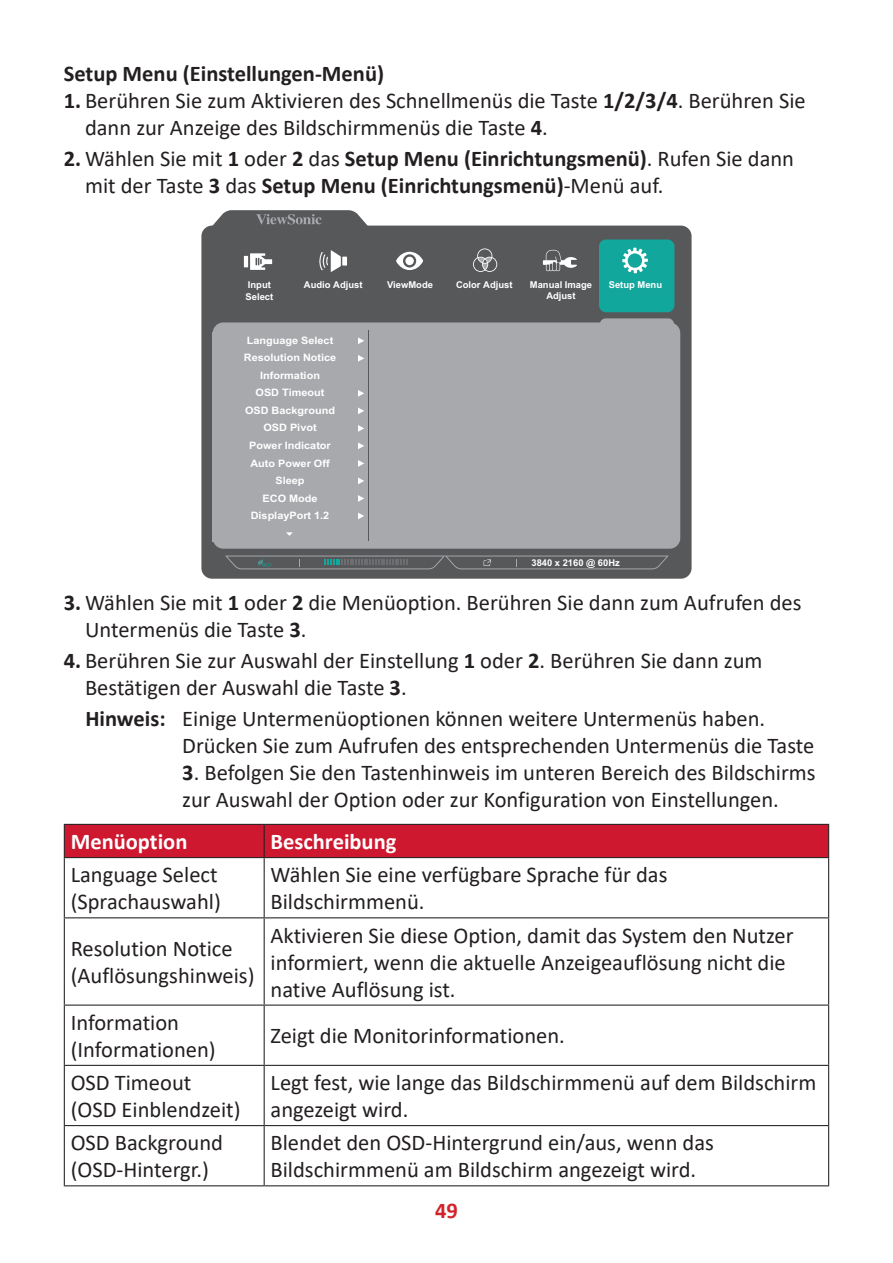
<style>
.page{position:relative;width:893px;height:1263px;background:#fff}
.page>*{position:absolute;margin:0;border:0;box-sizing:border-box;transform-origin:0 0}
.t1{font:22.5px/27px "Calibri";color:#231f20}
.t2{font:700 22.5px/27px "Calibri";color:#231f20}
.t3{font:700 22.5px "Calibri";color:#fff}
.t4{font:700 22.5px "Calibri";color:#d1232a}
.t5{font:700 10.2px/17.5px "Arial";color:#fff;text-align:center;scale:1.06 1}
.t6{font:700 9.45px/11.2px "Arial";color:#fff}
.t7{font:700 9.3px "Arial";color:#fff}
.s1{font-weight:700}
.s2{font-weight:400}
</style>
<div class="page">
<div style="left:201px;top:226px;width:491px;height:353px;background:#57585a;border-radius:11px"></div>
<svg style="left:600px;top:318px;width:74px;height:5px"></svg>
<div style="left:213px;top:322px;width:467px;height:227px;background:#a8a9ad;border-radius:11px"></div>
<div style="left:599px;top:239px;width:75px;height:73px;background:#12a79d;border-radius:7px"></div>
<svg style="left:358px;top:425px;width:6px;height:7px"></svg>
<svg style="left:358px;top:407px;width:6px;height:7px"></svg>
<svg style="left:358px;top:390px;width:6px;height:7px"></svg>
<svg style="left:358px;top:355px;width:6px;height:7px"></svg>
<svg style="left:358px;top:337px;width:6px;height:7px"></svg>
<svg style="left:358px;top:513px;width:6px;height:6px"></svg>
<svg style="left:358px;top:495px;width:6px;height:7px"></svg>
<svg style="left:358px;top:477px;width:6px;height:7px"></svg>
<svg style="left:358px;top:460px;width:6px;height:7px"></svg>
<svg style="left:358px;top:442px;width:6px;height:7px"></svg>
<hr style="left:368px;top:331px;width:1px;height:210px;background:#57585a">
<svg style="left:225px;top:556px;width:443px;height:13px"></svg>
<svg style="left:208px;top:210px;width:165px;height:17px"></svg>
<svg style="left:286px;top:532px;width:7px;height:4px"></svg>
<svg style="left:622px;top:248px;width:26px;height:25px"></svg>
<svg style="left:473px;top:248px;width:24px;height:24px"></svg>
<svg style="left:396px;top:252px;width:27px;height:18px"></svg>
<div style="left:405px;top:257px;width:9px;height:8px;background:#fff;border-radius:50%"></div>
<svg style="left:543px;top:250px;width:34px;height:21px"></svg>
<hr style="left:244px;top:256px;width:4px;height:11px;background:#fff">
<svg style="left:250px;top:253px;width:22px;height:17px"></svg>
<div style="left:342px;top:257px;width:5px;height:9px;background:#fff"></div>
<svg style="left:319px;top:250px;width:22px;height:22px"></svg>
<div style="left:65px;top:825px;width:763px;height:32px;background:#ce182f"></div>
<hr style="left:64px;top:824px;width:200px;height:1px;background:#231f20">
<hr style="left:64px;top:825px;width:1px;height:32px;background:#231f20">
<hr style="left:264px;top:824px;width:565px;height:1px;background:#231f20">
<hr style="left:264px;top:825px;width:1px;height:32px;background:#231f20">
<hr style="left:828px;top:825px;width:1px;height:32px;background:#231f20">
<hr style="left:64px;top:857px;width:200px;height:1px;background:#231f20">
<hr style="left:64px;top:858px;width:1px;height:59px;background:#231f20">
<hr style="left:264px;top:857px;width:565px;height:1px;background:#231f20">
<hr style="left:264px;top:858px;width:1px;height:59px;background:#231f20">
<hr style="left:828px;top:858px;width:1px;height:59px;background:#231f20">
<hr style="left:64px;top:917px;width:200px;height:1px;background:#231f20">
<hr style="left:64px;top:918px;width:1px;height:86px;background:#231f20">
<hr style="left:264px;top:917px;width:565px;height:1px;background:#231f20">
<hr style="left:264px;top:918px;width:1px;height:86px;background:#231f20">
<hr style="left:828px;top:918px;width:1px;height:86px;background:#231f20">
<hr style="left:64px;top:1004px;width:200px;height:2px;background:#231f20">
<hr style="left:64px;top:1006px;width:1px;height:59px;background:#231f20">
<hr style="left:264px;top:1004px;width:565px;height:2px;background:#231f20">
<hr style="left:264px;top:1006px;width:1px;height:59px;background:#231f20">
<hr style="left:828px;top:1006px;width:1px;height:59px;background:#231f20">
<hr style="left:64px;top:1065px;width:200px;height:1px;background:#231f20">
<hr style="left:64px;top:1066px;width:1px;height:59px;background:#231f20">
<hr style="left:264px;top:1065px;width:565px;height:1px;background:#231f20">
<hr style="left:264px;top:1066px;width:1px;height:59px;background:#231f20">
<hr style="left:828px;top:1066px;width:1px;height:59px;background:#231f20">
<hr style="left:64px;top:1125px;width:200px;height:1px;background:#231f20">
<hr style="left:64px;top:1126px;width:1px;height:59px;background:#231f20">
<hr style="left:264px;top:1125px;width:565px;height:1px;background:#231f20">
<hr style="left:264px;top:1126px;width:1px;height:59px;background:#231f20">
<hr style="left:828px;top:1126px;width:1px;height:59px;background:#231f20">
<hr style="left:64px;top:1185px;width:200px;height:1px;background:#231f20">
<hr style="left:264px;top:1185px;width:565px;height:1px;background:#231f20">
<p class="t2" style="left:64px;top:59px;width:322px">Setup Menu (Einstellungen-Menü)</p>
<p class="t1" style="left:85px;top:86px;width:722px;text-indent:-21px"><span class="s1">1.</span> Berühren Sie zum Aktivieren des Schnellmenüs die Taste <span class="s1">1/2/3/4</span>. Berühren Sie dann zur Anzeige des Bildschirmmenüs die Taste <span class="s1">4</span>.</p>
<p class="t2" style="left:85px;top:145px;width:710px;text-indent:-21px">2. <span class="s2">Wählen Sie mit</span> 1 <span class="s2">oder</span> 2 <span class="s2">das</span> Setup Menu (Einrichtungsmenü)<span class="s2">. Rufen Sie dann mit der Taste</span> 3 <span class="s2">das</span> Setup Menu (Einrichtungsmenü)<span class="s2">-Menü auf.</span></p>
<p class="t6" style="left:245px;top:279px;width:29px">Input<br>Select</p>
<p class="t6" style="left:304px;top:279px;width:60px">Audio Adjust</p>
<p class="t5" style="left:244px;top:331px;width:89px">Language Select<br>Resolution Notice<br>Information<br>OSD Timeout<br>OSD Background<br>OSD Pivot<br>Power Indicator<br>Auto Power Off<br>Sleep<br>ECO Mode<br>DisplayPort 1.2</p>
<p class="t6" style="left:387px;top:279px;width:47px">ViewMode</p>
<p class="t6" style="left:456px;top:279px;width:58px">Color Adjust</p>
<p class="t6" style="left:530px;top:279px;width:64px">Manual Image</p>
<p class="t6" style="left:609px;top:279px;width:55px">Setup Menu</p>
<p class="t6" style="left:546px;top:290px;width:31px">Adjust</p>
<p class="t7" style="left:531px;top:556px;width:90px">3840 x 2160 @ 60Hz</p>
<p class="t1" style="left:85px;top:588px;width:718px;text-indent:-21px"><span class="s1">3.</span> Wählen Sie mit <span class="s1">1</span> oder <span class="s1">2</span> die Menüoption. Berühren Sie dann zum Aufrufen des<br>Untermenüs die Taste <span class="s1">3</span>.</p>
<p class="t1" style="left:85px;top:647px;width:679px;text-indent:-21px"><span class="s1">4.</span> Berühren Sie zur Auswahl der Einstellung <span class="s1">1</span> oder <span class="s1">2</span>. Berühren Sie dann zum<br>Bestätigen der Auswahl die Taste <span class="s1">3</span>.</p>
<p class="t1" style="left:182px;top:705px;width:634px;text-indent:-97px"><span class="s1">Hinweis:</span> Einige Untermenüoptionen können weitere Untermenüs haben.<br>Drücken Sie zum Aufrufen des entsprechenden Untermenüs die Taste</p>
<p class="t1" style="left:182px;top:759px;width:635px"><span class="s1">3</span>. Befolgen Sie den Tastenhinweis im unteren Bereich des Bildschirms zur Auswahl der Option oder zur Konfiguration von Einstellungen.</p>
<p class="t3" style="left:71px;top:826px;width:118px">Menüoption</p>
<p class="t3" style="left:271px;top:826px;width:127px">Beschreibung</p>
<p class="t1" style="left:71px;top:861px;width:152px">Language Select (Sprachauswahl)</p>
<p class="t1" style="left:271px;top:861px;width:398px">Wählen Sie eine verfügbare Sprache für das<br>Bildschirmmenü.</p>
<p class="t1" style="left:71px;top:934px;width:185px">Resolution Notice (Auflösungshinweis)</p>
<p class="t1" style="left:271px;top:921px;width:524px">Aktivieren Sie diese Option, damit das System den Nutzer informiert, wenn die aktuelle Anzeigeauflösung nicht die native Auflösung ist.</p>
<p class="t1" style="left:71px;top:1008px;width:147px">Information (Informationen)</p>
<p class="t1" style="left:271px;top:1022px;width:296px">Zeigt die Monitorinformationen.</p>
<p class="t1" style="left:71px;top:1068px;width:171px">OSD Timeout (OSD Einblendzeit)</p>
<p class="t1" style="left:271px;top:1068px;width:547px">Legt fest, wie lange das Bildschirmmenü auf dem Bildschirm angezeigt wird.</p>
<p class="t1" style="left:71px;top:1129px;width:154px">OSD Background (OSD-Hintergr.)</p>
<p class="t1" style="left:271px;top:1129px;width:445px">Blendet den OSD-Hintergrund ein/aus, wenn das<br>Bildschirmmenü am Bildschirm angezeigt wird.</p>
<p class="t4" style="left:435px;top:1194px;width:24px">49</p>
</div>
